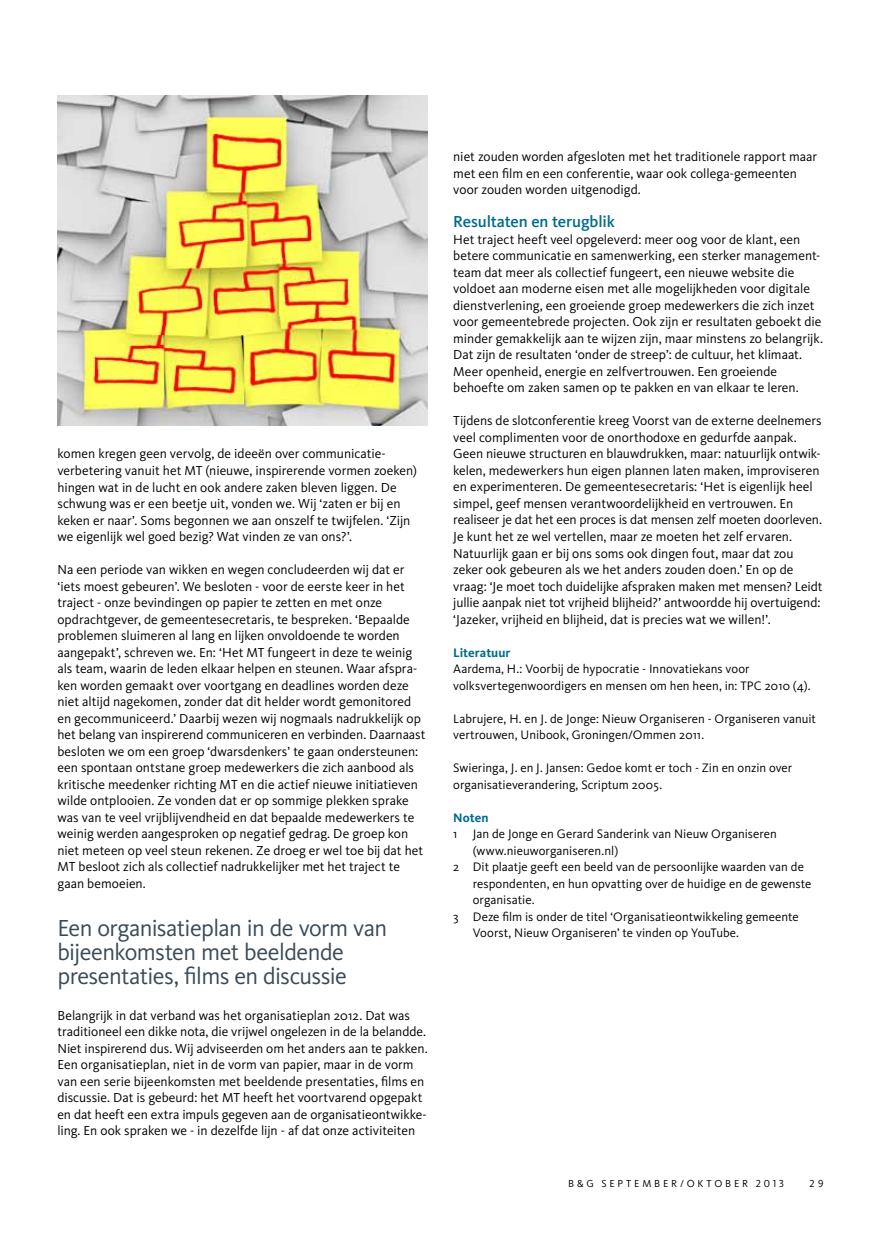
<style>
.page{position:relative;width:881px;height:1251px;background:#fff}
.page>*{position:absolute;margin:0;border:0;box-sizing:border-box;transform-origin:0 0}
.t1{font:24px/24px "Kievit";letter-spacing:-.025em;color:#3a4a55}
.t2{font:500 16.5px "Kievit";letter-spacing:-.01em;color:#006b8d}
.t3{font:13.5px/16.5px "Kievit";letter-spacing:-.005em;color:#000}
.t4{font:12.75px/16.5px "Kievit";color:#000}
.t5{font:700 12.75px "Kievit";letter-spacing:.005em;color:#006b8d}
.t6{font:10.5px "Kievit";letter-spacing:.265em;color:#000}
.t7{font:10.5px "Kievit Regular SC";color:#000}
.s1{font-family:"Kievit Regular SC"}
</style>
<div class="page">
<img style="left:57px;top:95px;width:370px;height:330px">
<p class="t3" style="left:57px;top:445px;width:361px">komen kregen geen vervolg, de ideeën over communicatie&shy;verbetering vanuit het MT (nieuwe, inspirerende vormen zoeken) hingen wat in de lucht en ook andere zaken bleven liggen. De schwung was er een beetje uit, vonden we. Wij ‘zaten er bij en keken er naar’. Soms begonnen we aan onszelf te twijfelen. ‘Zijn we eigenlijk wel goed bezig? Wat vinden ze van ons?’.</p>
<p class="t3" style="left:57px;top:561px;width:369px">Na een periode van wikken en wegen concludeerden wij dat er ‘iets moest gebeuren’. We besloten - voor de eerste keer in het traject - onze bevindingen op papier te zetten en met onze opdrachtgever, de gemeentesecretaris, te bespreken. ‘Bepaalde problemen sluimeren al lang en lijken onvoldoende te worden aangepakt’, schreven we. En: ‘Het MT fungeert in deze te weinig als team, waarin de leden elkaar helpen en steunen. Waar afspra&shy;ken worden gemaakt over voortgang en deadlines worden deze niet altijd nagekomen, zonder dat dit helder wordt gemonitored en gecommuniceerd.’ Daarbij wezen wij nogmaals nadrukkelijk op het belang van inspirerend communiceren en verbinden. Daarnaast besloten we om een groep ‘dwarsdenkers’ te gaan ondersteunen: een spontaan ontstane groep medewerkers die zich aanbood als kritische meedenker richting MT en die actief nieuwe initiatieven wilde ontplooien. Ze vonden dat er op sommige plekken sprake was van te veel vrijblijvendheid en dat bepaalde medewerkers te weinig werden aangesproken op negatief gedrag. De groep kon niet meteen op veel steun rekenen. Ze droeg er wel toe bij dat het MT besloot zich als collectief nadrukkelijker met het traject te gaan bemoeien.</p>
<h1 class="t1" style="left:57px;top:915px;width:331px">Een organisatieplan in de vorm van bijeenkomsten met beeldende presentaties, films en discussie</h1>
<p class="t3" style="left:57px;top:1006px;width:371px">Belangrijk in dat verband was het organisatieplan 2012. Dat was traditioneel een dikke nota, die vrijwel ongelezen in de la belandde.<br>Niet inspirerend dus. Wij adviseerden om het anders aan te pakken.<br>Een organisatieplan, niet in de vorm van papier, maar in de vorm van een serie bijeenkomsten met beeldende presentaties, films en discussie. Dat is gebeurd: het MT heeft het voortvarend opgepakt en dat heeft een extra impuls gegeven aan de organisatieontwikke&shy;ling. En ook spraken we - in dezelfde lijn - af dat onze activiteiten</p>
<p class="t3" style="left:453px;top:148px;width:365px">niet zouden worden afgesloten met het traditionele rapport maar met een film en een conferentie, waar ook collega-gemeenten voor zouden worden uitgenodigd.</p>
<p class="t2" style="left:453px;top:212px;width:163px">Resultaten en terugblik</p>
<p class="t3" style="left:453px;top:231px;width:371px">Het traject heeft veel opgeleverd: meer oog voor de klant, een betere communicatie en samenwerking, een sterker management&shy;team dat meer als collectief fungeert, een nieuwe website die voldoet aan moderne eisen met alle mogelijkheden voor digitale dienstverlening, een groeiende groep medewerkers die zich inzet voor gemeentebrede projecten. Ook zijn er resultaten geboekt die minder gemakkelijk aan te wijzen zijn, maar minstens zo belangrijk.<br>Dat zijn de resultaten ‘onder de streep’: de cultuur, het klimaat.<br>Meer openheid, energie en zelfvertrouwen. Een groeiende behoefte om zaken samen op te pakken en van elkaar te leren.</p>
<p class="t3" style="left:453px;top:412px;width:370px">Tijdens de slotconferentie kreeg Voorst van de externe deelnemers veel complimenten voor de onorthodoxe en gedurfde aanpak.<br>Geen nieuwe structuren en blauwdrukken, maar: natuurlijk ontwik&shy;kelen, medewerkers hun eigen plannen laten maken, improviseren en experimenteren. De gemeentesecretaris: ‘Het is eigenlijk heel simpel, geef mensen verantwoordelijkheid en vertrouwen. En realiseer je dat het een proces is dat mensen zelf moeten doorleven.<br>Je kunt het ze wel vertellen, maar ze moeten het zelf ervaren.<br>Natuurlijk gaan er bij ons soms ook dingen fout, maar dat zou zeker ook gebeuren als we het anders zouden doen.’ En op de vraag: ‘Je moet toch duidelijke afspraken maken met mensen? Leidt jullie aanpak niet tot vrijheid blijheid?’ antwoordde hij overtuigend: ‘Jazeker, vrijheid en blijheid, dat is precies wat we willen!’.</p>
<p class="t5" style="left:453px;top:644px;width:59px">Literatuur</p>
<p class="t4" style="left:453px;top:660px;width:359px">Aardema, H.: Voorbij de hypocratie - Innovatiekans voor volksvertegenwoordigers en mensen om hen heen, in: TPC 2010 (4).</p>
<p class="t4" style="left:453px;top:709px;width:364px">Labrujere, H. en J. de Jonge: Nieuw Organiseren - Organiseren vanuit vertrouwen, Unibook, Groningen/Ommen 2011.</p>
<p class="t4" style="left:453px;top:759px;width:340px">Swieringa, J. en J. Jansen: Gedoe komt er toch - Zin en onzin over organisatieverandering, Scriptum 2005.</p>
<p class="t5" style="left:453px;top:809px;width:37px">Noten</p>
<p class="t4" style="left:453px;top:825px;width:325px">1 Jan de Jonge en Gerard Sanderink van Nieuw Organiseren</p>
<p class="t4" style="left:472px;top:841px;width:147px">(www.nieuworganiseren.nl)</p>
<p class="t4" style="left:453px;top:858px;width:352px">2 Dit plaatje geeft een beeld van de persoonlijke waarden van de</p>
<p class="t4" style="left:472px;top:874px;width:340px">respondenten, en hun opvatting over de huidige en de gewenste</p>
<p class="t4" style="left:472px;top:891px;width:63px">organisatie.</p>
<p class="t4" style="left:453px;top:907px;width:347px">3 Deze film is onder de titel ‘Organisatieontwikkeling gemeente</p>
<p class="t4" style="left:472px;top:924px;width:268px">Voorst, Nieuw Organiseren’ te vinden op YouTube.</p>
<p class="t6" style="left:568px;top:1176px;width:217px">B&amp;G Septemb er/Oktob er <span class="s1">2013</span></p>
<p class="t7" style="left:809px;top:1176px;width:16px">2 9</p>
</div>
